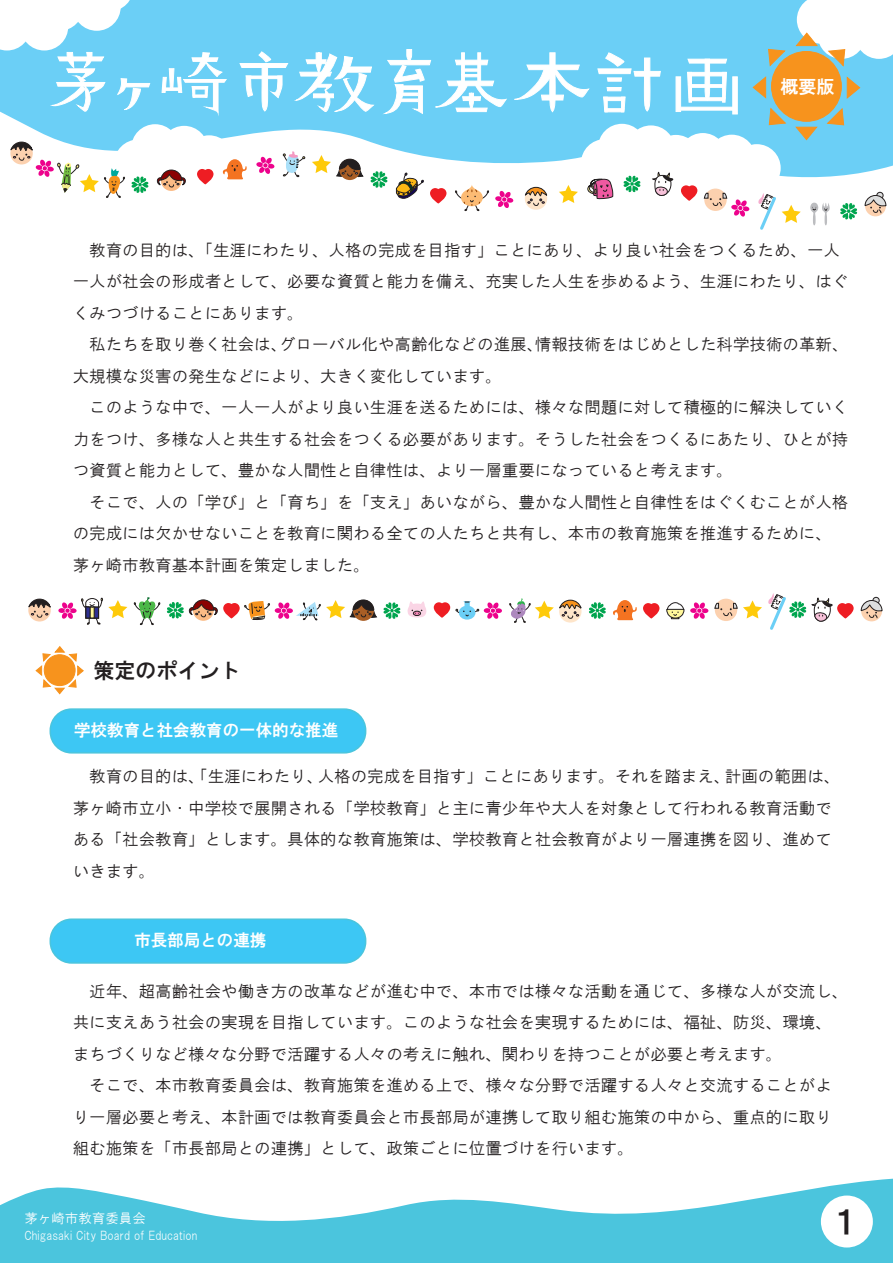
<style>
.page{position:relative;width:893px;height:1263px;background:#fff}
.page>*{position:absolute;margin:0;border:0;box-sizing:border-box;transform-origin:0 0}
.t1{font:31.5px "HGS Gothic E";color:#231f20}
.t2{font:21px "HGS Gothic E";color:#231f20}
.t3{font:18px "HGS Gothic E";color:#fff}
.t4{font:16.5px/31.5px "HGS Gothic M";color:#231f20}
.t5{font:16.5px "HGS Gothic E";color:#fff}
.t6{font:13.5px "HGS Gothic M";color:#fff}
.t7{font:12px "HGS Gothic M";color:#fff}
</style>
<div class="page">
<svg style="left:0;top:1179px;width:893px;height:84px;fill:#4bc5dd"></svg>
<svg style="left:3px;top:0;width:890px;height:181px;background:#7ed5f6"></svg>
<div style="left:50px;top:709px;width:316px;height:44px;background:#3dc7f4;border-radius:21px"></div>
<div style="left:50px;top:708px;width:316px;height:45px;border:2px solid #4bc5dd;border-radius:21px"></div>
<div style="left:50px;top:919px;width:316px;height:44px;background:#3dc7f4;border-radius:21px"></div>
<div style="left:50px;top:918px;width:316px;height:46px;border:2px solid #4bc5dd;border-radius:21px"></div>
<div style="left:683px;top:164px;width:47px;height:47px;background:#fff;border-radius:50%"></div>
<div style="left:679px;top:133px;width:48px;height:48px;background:#fff;border-radius:50%"></div>
<div style="left:708px;top:135px;width:48px;height:47px;background:#fff;border-radius:50%"></div>
<div style="left:733px;top:144px;width:48px;height:48px;background:#fff;border-radius:50%"></div>
<div style="left:602px;top:154px;width:48px;height:48px;background:#fff;border-radius:50%"></div>
<div style="left:581px;top:139px;width:48px;height:48px;background:#fff;border-radius:50%"></div>
<div style="left:598px;top:124px;width:48px;height:48px;background:#fff;border-radius:50%"></div>
<div style="left:627px;top:125px;width:48px;height:48px;background:#fff;border-radius:50%"></div>
<div style="left:639px;top:154px;width:48px;height:48px;background:#fff;border-radius:50%"></div>
<div style="left:652px;top:135px;width:48px;height:48px;background:#fff;border-radius:50%"></div>
<div style="left:135px;top:155px;width:48px;height:48px;background:#fff;border-radius:50%"></div>
<div style="left:114px;top:140px;width:48px;height:47px;background:#fff;border-radius:50%"></div>
<div style="left:131px;top:124px;width:48px;height:48px;background:#fff;border-radius:50%"></div>
<div style="left:160px;top:126px;width:48px;height:48px;background:#fff;border-radius:50%"></div>
<div style="left:172px;top:155px;width:48px;height:48px;background:#fff;border-radius:50%"></div>
<div style="left:185px;top:135px;width:48px;height:48px;background:#fff;border-radius:50%"></div>
<svg style="left:294px;top:53px;width:80px;height:60px"></svg>
<svg style="left:383px;top:49px;width:124px;height:65px"></svg>
<svg style="left:514px;top:52px;width:75px;height:60px"></svg>
<svg style="left:597px;top:53px;width:64px;height:59px"></svg>
<svg style="left:677px;top:59px;width:60px;height:52px"></svg>
<svg style="left:732px;top:77px;width:5px;height:37px"></svg>
<div style="left:676px;top:77px;width:5px;height:35px;background:#fff"></div>
<svg style="left:0;top:0;width:150px;height:113px"></svg>
<svg style="left:162px;top:52px;width:65px;height:61px"></svg>
<svg style="left:239px;top:52px;width:49px;height:60px"></svg>
<svg style="left:559px;top:185px;width:19px;height:18px"></svg>
<svg style="left:782px;top:205px;width:19px;height:18px"></svg>
<svg style="left:197px;top:169px;width:16px;height:15px"></svg>
<svg style="left:430px;top:188px;width:16px;height:16px"></svg>
<svg style="left:681px;top:185px;width:16px;height:16px"></svg>
<svg style="left:256px;top:156px;width:19px;height:18px"></svg>
<svg style="left:495px;top:191px;width:18px;height:17px"></svg>
<svg style="left:131px;top:176px;width:18px;height:17px"></svg>
<svg style="left:370px;top:171px;width:18px;height:17px"></svg>
<svg style="left:623px;top:175px;width:18px;height:17px"></svg>
<svg style="left:840px;top:203px;width:17px;height:17px"></svg>
<svg style="left:161px;top:170px;width:21px;height:21px"></svg>
<svg style="left:157px;top:170px;width:29px;height:17px"></svg>
<div style="left:339px;top:159px;width:21px;height:21px;background:#a95e25;border-radius:50%"></div>
<svg style="left:312px;top:155px;width:51px;height:22px"></svg>
<div style="left:525px;top:187px;width:22px;height:23px;background:#fee5ca;border-radius:50%"></div>
<svg style="left:525px;top:186px;width:22px;height:20px"></svg>
<svg style="left:396px;top:173px;width:28px;height:25px"></svg>
<svg style="left:10px;top:136px;width:115px;height:62px"></svg>
<svg style="left:223px;top:159px;width:24px;height:20px"></svg>
<svg style="left:585px;top:179px;width:28px;height:20px"></svg>
<svg style="left:283px;top:151px;width:22px;height:26px"></svg>
<svg style="left:455px;top:185px;width:34px;height:26px"></svg>
<svg style="left:652px;top:172px;width:21px;height:24px"></svg>
<svg style="left:758px;top:193px;width:18px;height:37px"></svg>
<div style="left:704px;top:189px;width:23px;height:22px;background:#fcd1af;border-radius:50%"></div>
<svg style="left:704px;top:193px;width:45px;height:24px"></svg>
<svg style="left:810px;top:203px;width:20px;height:22px"></svg>
<div style="left:877px;top:192px;width:6px;height:7px;background:#dddede;border-radius:50%"></div>
<div style="left:877px;top:192px;width:6px;height:7px;border:1px solid #231f20;border-radius:50%"></div>
<div style="left:865px;top:195px;width:21px;height:21px;background:#fcd1af;border-radius:50%"></div>
<svg style="left:865px;top:195px;width:21px;height:18px"></svg>
<svg style="left:743px;top:600px;width:19px;height:18px"></svg>
<svg style="left:434px;top:602px;width:16px;height:16px"></svg>
<svg style="left:643px;top:603px;width:16px;height:16px"></svg>
<svg style="left:690px;top:602px;width:18px;height:17px"></svg>
<svg style="left:383px;top:602px;width:18px;height:17px"></svg>
<svg style="left:589px;top:602px;width:17px;height:17px"></svg>
<div style="left:28px;top:599px;width:23px;height:22px;background:#fcd1af;border-radius:50%"></div>
<svg style="left:28px;top:598px;width:23px;height:19px"></svg>
<svg style="left:353px;top:600px;width:21px;height:21px"></svg>
<svg style="left:326px;top:600px;width:51px;height:18px"></svg>
<svg style="left:613px;top:600px;width:24px;height:20px"></svg>
<svg style="left:812px;top:598px;width:42px;height:24px"></svg>
<svg style="left:768px;top:593px;width:38px;height:37px"></svg>
<div style="left:715px;top:599px;width:22px;height:22px;background:#fcd1af;border-radius:50%"></div>
<svg style="left:715px;top:603px;width:22px;height:13px"></svg>
<div style="left:873px;top:597px;width:6px;height:7px;background:#dddede;border-radius:50%"></div>
<div style="left:873px;top:597px;width:6px;height:7px;border:1px solid #231f20;border-radius:50%"></div>
<div style="left:861px;top:600px;width:21px;height:21px;background:#fcd1af;border-radius:50%"></div>
<svg style="left:861px;top:600px;width:21px;height:18px"></svg>
<svg style="left:58px;top:598px;width:69px;height:27px"></svg>
<svg style="left:134px;top:597px;width:26px;height:28px"></svg>
<svg style="left:407px;top:601px;width:20px;height:16px"></svg>
<svg style="left:167px;top:600px;width:153px;height:20px"></svg>
<svg style="left:456px;top:601px;width:46px;height:19px"></svg>
<svg style="left:666px;top:602px;width:18px;height:17px"></svg>
<svg style="left:509px;top:598px;width:72px;height:24px"></svg>
<div style="left:821px;top:1195px;width:52px;height:52px;background:#fff;border-radius:50%"></div>
<div style="left:771px;top:51px;width:70px;height:70px;background:#f7931d;border-radius:50%"></div>
<svg style="left:794px;top:126px;width:24px;height:15px"></svg>
<svg style="left:846px;top:76px;width:15px;height:24px"></svg>
<svg style="left:752px;top:75px;width:15px;height:24px"></svg>
<svg style="left:826px;top:107px;width:19px;height:19px"></svg>
<svg style="left:768px;top:48px;width:18px;height:19px"></svg>
<svg style="left:795px;top:0;width:98px;height:68px"></svg>
<svg style="left:768px;top:107px;width:19px;height:19px"></svg>
<svg style="left:36px;top:646px;width:48px;height:48px"></svg>
<p class="t3" style="left:780px;top:78px;width:55px">概要版</p>
<p class="t4" style="left:73px;top:234px;width:777px">　教育の目的は、「生涯にわたり、人格の完成を目指す」ことにあり、より良い社会をつくるため、一人一人が社会の形成者として、必要な資質と能力を備え、充実した人生を歩めるよう、生涯にわたり、はぐくみつづけることにあります。<br>　私たちを取り巻く社会は、グローバル化や高齢化などの進展、情報技術をはじめとした科学技術の革新、大規模な災害の発生などにより、大きく変化しています。</p>
<p class="t4" style="left:73px;top:391px;width:777px;text-indent:16px">このような中で、一人一人がより良い生涯を送るためには、様々な問題に対して積極的に解決していく力をつけ、多様な人と共生する社会をつくる必要があります。そうした社会をつくるにあたり、ひとが持つ資質と能力として、豊かな人間性と自律性は、より一層重要になっていると考えます。<br>　そこで、人の「学び」と「育ち」を「支え」あいながら、豊かな人間性と自律性をはぐくむことが人格の完成には欠かせないことを教育に関わる全ての人たちと共有し、本市の教育施策を推進するために、茅ヶ崎市教育基本計画を策定しました。</p>
<p class="t2" style="left:94px;top:660px;width:148px">策定のポイント</p>
<p class="t5" style="left:74px;top:721px;width:265px">学校教育と社会教育の一体的な推進</p>
<p class="t4" style="left:73px;top:760px;width:769px">　教育の目的は、「生涯にわたり、人格の完成を目指す」ことにあります。それを踏まえ、計画の範囲は、茅ヶ崎市立小・中学校で展開される「学校教育」と主に青少年や大人を対象として行われる教育活動である「社会教育」とします。具体的な教育施策は、学校教育と社会教育がより一層連携を図り、進めていきます。</p>
<p class="t5" style="left:134px;top:932px;width:133px">市長部局との連携</p>
<p class="t4" style="left:73px;top:975px;width:777px">　近年、超高齢社会や働き方の改革などが進む中で、本市では様々な活動を通じて、多様な人が交流し、共に支えあう社会の実現を目指しています。このような社会を実現するためには、福祉、防災、環境、まちづくりなど様々な分野で活躍する人々の考えに触れ、関わりを持つことが必要と考えます。<br>　そこで、本市教育委員会は、教育施策を進める上で、様々な分野で活躍する人々と交流することがより一層必要と考え、本計画では教育委員会と市長部局が連携して取り組む施策の中から、重点的に取り組む施策を「市長部局との連携」として、政策ごとに位置づけを行います。</p>
<p class="t6" style="left:24px;top:1212px;width:123px">茅ヶ崎市教育委員会</p>
<p class="t7" style="left:24px;top:1229px;width:174px">Chigasaki City Board of Education</p>
<h1 class="t1" style="left:830px;top:1206px;width:33px">１</h1>
</div>
